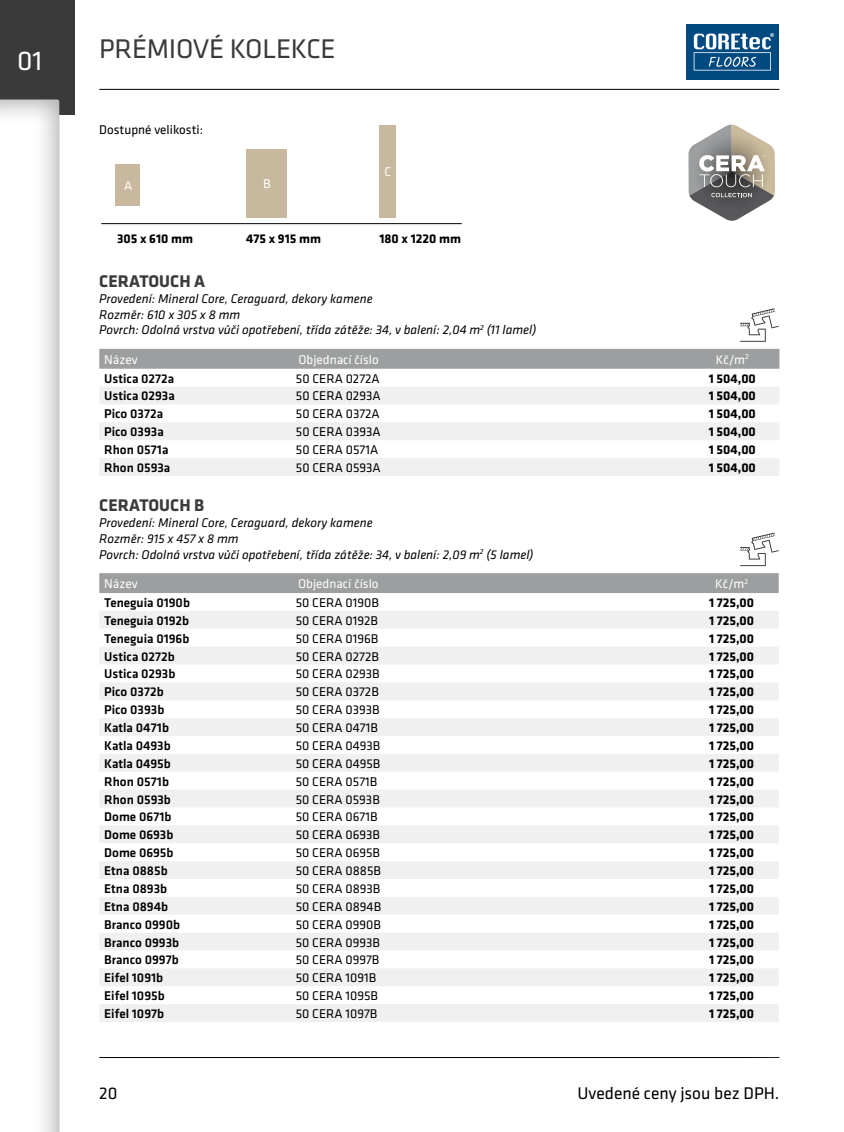
<style>
.page{position:relative;width:844px;height:1132px;background:#fff}
.page>*{position:absolute;margin:0;border:0;box-sizing:border-box;transform-origin:0 0}
.t1{font:28px "Klavika";letter-spacing:-.01em;color:#393a39}
.t2{font:28px "Klavika";color:#fff}
.t3{font:17.5px "Klavika";color:#000}
.t4{font:700 17.5px "Klavika";color:#393a39}
.t5{font:13.12px "Klavika";color:#000}
.t6{font:500 13.12px "Klavika";color:#000}
.t7{font:italic 13.12px/15.8px "Klavika";color:#000}
.t8{font:700 13.12px "Klavika";color:#000}
.t9{font:13.12px "Klavika";color:#fff}
</style>
<div class="page">
<hr style="left:99px;top:1056px;width:680px;height:1px;background:#000">
<div style="left:743px;top:0;width:100px;height:1131px;background:#fff"></div>
<hr style="left:99px;top:89px;width:680px;height:1px;background:#000">
<svg style="left:740px;top:308px;width:38px;height:34px"></svg>
<svg style="left:740px;top:532px;width:38px;height:34px"></svg>
<svg style="left:688px;top:124px;width:86px;height:97px"></svg>
<div style="left:115px;top:165px;width:25px;height:41px;background:#c8b89e"></div>
<div style="left:246px;top:149px;width:41px;height:68px;background:#c8b89e"></div>
<div style="left:379px;top:124px;width:17px;height:93px;background:#c8b89e"></div>
<hr style="left:101px;top:223px;width:360px;height:1px;background:#000">
<div style="left:0;top:0;width:74px;height:114px;background:#393a39"></div>
<div style="left:0;top:96px;width:63px;height:1035px;background:#000;opacity:.32"></div>
<div style="left:685px;top:24px;width:93px;height:55px;background:#004a81"></div>
<svg style="left:693px;top:33px;width:80px;height:38px"></svg>
<div style="left:99px;top:349px;width:680px;height:19px;background:#9c9e9f"></div>
<svg style="left:99px;top:387px;width:680px;height:89px;fill:#f0f0f1"></svg>
<div style="left:99px;top:573px;width:679px;height:20px;background:#9c9e9f"></div>
<svg style="left:99px;top:611px;width:679px;height:410px;fill:#f2f2f2"></svg>
<h1 class="t2" style="left:17px;top:45px;width:27px">01</h1>
<h1 class="t1" style="left:99px;top:33px;width:238px">PRÉMIOVÉ KOLEKCE</h1>
<p class="t5" style="left:99px;top:122px;width:105px">Dostupné velikosti:</p>
<p class="t9" style="left:124px;top:178px;width:10px">A</p>
<p class="t9" style="left:263px;top:176px;width:9px">B</p>
<p class="t9" style="left:384px;top:164px;width:8px">C</p>
<p class="t8" style="left:117px;top:231px;width:78px">305 x 610 mm</p>
<p class="t8" style="left:246px;top:231px;width:76px">475 x 915 mm</p>
<p class="t8" style="left:379px;top:231px;width:83px">180 x 1220 mm</p>
<h2 class="t4" style="left:99px;top:271px;width:107px">CERATOUCH A</h2>
<p class="t7" style="left:99px;top:291px;width:438px">Provedení: Mineral Core, Ceraguard, dekory kamene<br>Rozměr: 610 x 305 x 8 mm<br>Povrch: Odolná vrstva vůči opotřebení, třída zátěže: 34, v balení: 2,04 m<sup>2</sup> (11 lamel)</p>
<p class="t9" style="left:104px;top:352px;width:35px">Název</p>
<p class="t9" style="left:298px;top:352px;width:82px">Objednací číslo</p>
<p class="t9" style="left:715px;top:352px;width:35px">Kč/m<sup>2</sup></p>
<p class="t6" style="left:104px;top:371px;width:71px">Ustica 0272a</p>
<p class="t5" style="left:296px;top:371px;width:85px">50 CERA 0272A</p>
<p class="t8" style="left:708px;top:371px;width:49px">1 504,00</p>
<p class="t6" style="left:104px;top:389px;width:72px">Ustica 0293a</p>
<p class="t5" style="left:296px;top:389px;width:86px">50 CERA 0293A</p>
<p class="t8" style="left:708px;top:389px;width:49px">1 504,00</p>
<p class="t6" style="left:104px;top:406px;width:60px">Pico 0372a</p>
<p class="t5" style="left:296px;top:406px;width:85px">50 CERA 0372A</p>
<p class="t8" style="left:708px;top:406px;width:49px">1 504,00</p>
<p class="t6" style="left:104px;top:424px;width:61px">Pico 0393a</p>
<p class="t5" style="left:296px;top:424px;width:86px">50 CERA 0393A</p>
<p class="t8" style="left:708px;top:424px;width:49px">1 504,00</p>
<p class="t6" style="left:104px;top:442px;width:66px">Rhon 0571a</p>
<p class="t5" style="left:296px;top:442px;width:84px">50 CERA 0571A</p>
<p class="t8" style="left:708px;top:442px;width:49px">1 504,00</p>
<p class="t6" style="left:104px;top:460px;width:68px">Rhon 0593a</p>
<p class="t5" style="left:296px;top:460px;width:86px">50 CERA 0593A</p>
<p class="t8" style="left:708px;top:460px;width:49px">1 504,00</p>
<h2 class="t4" style="left:99px;top:496px;width:106px">CERATOUCH B</h2>
<p class="t7" style="left:99px;top:515px;width:435px">Provedení: Mineral Core, Ceraguard, dekory kamene<br>Rozměr: 915 x 457 x 8 mm<br>Povrch: Odolná vrstva vůči opotřebení, třída zátěže: 34, v balení: 2,09 m<sup>2</sup> (5 lamel)</p>
<p class="t9" style="left:104px;top:576px;width:35px">Název</p>
<p class="t9" style="left:298px;top:576px;width:82px">Objednací číslo</p>
<p class="t9" style="left:714px;top:576px;width:35px">Kč/m<sup>2</sup></p>
<p class="t6" style="left:104px;top:595px;width:87px">Teneguia 0190b</p>
<p class="t5" style="left:295px;top:595px;width:85px">50 CERA 0190B</p>
<p class="t8" style="left:708px;top:595px;width:47px">1 725,00</p>
<p class="t6" style="left:104px;top:613px;width:86px">Teneguia 0192b</p>
<p class="t5" style="left:295px;top:613px;width:84px">50 CERA 0192B</p>
<p class="t8" style="left:708px;top:613px;width:47px">1 725,00</p>
<p class="t6" style="left:104px;top:631px;width:87px">Teneguia 0196b</p>
<p class="t5" style="left:295px;top:631px;width:84px">50 CERA 0196B</p>
<p class="t8" style="left:708px;top:631px;width:47px">1 725,00</p>
<p class="t6" style="left:104px;top:648px;width:72px">Ustica 0272b</p>
<p class="t5" style="left:295px;top:648px;width:85px">50 CERA 0272B</p>
<p class="t8" style="left:708px;top:648px;width:47px">1 725,00</p>
<p class="t6" style="left:104px;top:666px;width:73px">Ustica 0293b</p>
<p class="t5" style="left:295px;top:666px;width:85px">50 CERA 0293B</p>
<p class="t8" style="left:708px;top:666px;width:47px">1 725,00</p>
<p class="t6" style="left:104px;top:684px;width:61px">Pico 0372b</p>
<p class="t5" style="left:295px;top:684px;width:85px">50 CERA 0372B</p>
<p class="t8" style="left:708px;top:684px;width:47px">1 725,00</p>
<p class="t6" style="left:104px;top:702px;width:61px">Pico 0393b</p>
<p class="t5" style="left:295px;top:702px;width:85px">50 CERA 0393B</p>
<p class="t8" style="left:708px;top:702px;width:47px">1 725,00</p>
<p class="t6" style="left:104px;top:720px;width:66px">Katla 0471b</p>
<p class="t5" style="left:295px;top:720px;width:84px">50 CERA 0471B</p>
<p class="t8" style="left:708px;top:720px;width:47px">1 725,00</p>
<p class="t6" style="left:104px;top:738px;width:68px">Katla 0493b</p>
<p class="t5" style="left:295px;top:738px;width:86px">50 CERA 0493B</p>
<p class="t8" style="left:708px;top:738px;width:47px">1 725,00</p>
<p class="t6" style="left:104px;top:756px;width:68px">Katla 0495b</p>
<p class="t5" style="left:295px;top:756px;width:86px">50 CERA 0495B</p>
<p class="t8" style="left:708px;top:756px;width:47px">1 725,00</p>
<p class="t6" style="left:104px;top:774px;width:66px">Rhon 0571b</p>
<p class="t5" style="left:295px;top:774px;width:83px">50 CERA 0571B</p>
<p class="t8" style="left:708px;top:774px;width:47px">1 725,00</p>
<p class="t6" style="left:104px;top:791px;width:68px">Rhon 0593b</p>
<p class="t5" style="left:295px;top:791px;width:86px">50 CERA 0593B</p>
<p class="t8" style="left:708px;top:791px;width:47px">1 725,00</p>
<p class="t6" style="left:104px;top:809px;width:69px">Dome 0671b</p>
<p class="t5" style="left:295px;top:809px;width:83px">50 CERA 0671B</p>
<p class="t8" style="left:708px;top:809px;width:47px">1 725,00</p>
<p class="t6" style="left:104px;top:827px;width:71px">Dome 0693b</p>
<p class="t5" style="left:295px;top:827px;width:86px">50 CERA 0693B</p>
<p class="t8" style="left:708px;top:827px;width:47px">1 725,00</p>
<p class="t6" style="left:104px;top:845px;width:71px">Dome 0695b</p>
<p class="t5" style="left:295px;top:845px;width:86px">50 CERA 0695B</p>
<p class="t8" style="left:708px;top:845px;width:47px">1 725,00</p>
<p class="t6" style="left:104px;top:863px;width:65px">Etna 0885b</p>
<p class="t5" style="left:295px;top:863px;width:87px">50 CERA 0885B</p>
<p class="t8" style="left:708px;top:863px;width:47px">1 725,00</p>
<p class="t6" style="left:104px;top:881px;width:64px">Etna 0893b</p>
<p class="t5" style="left:295px;top:881px;width:86px">50 CERA 0893B</p>
<p class="t8" style="left:708px;top:881px;width:47px">1 725,00</p>
<p class="t6" style="left:104px;top:899px;width:65px">Etna 0894b</p>
<p class="t5" style="left:295px;top:899px;width:87px">50 CERA 0894B</p>
<p class="t8" style="left:708px;top:899px;width:47px">1 725,00</p>
<p class="t6" style="left:104px;top:916px;width:77px">Branco 0990b</p>
<p class="t5" style="left:295px;top:916px;width:87px">50 CERA 0990B</p>
<p class="t8" style="left:708px;top:916px;width:47px">1 725,00</p>
<p class="t6" style="left:104px;top:934px;width:76px">Branco 0993b</p>
<p class="t5" style="left:295px;top:934px;width:86px">50 CERA 0993B</p>
<p class="t8" style="left:708px;top:934px;width:47px">1 725,00</p>
<p class="t6" style="left:104px;top:952px;width:76px">Branco 0997b</p>
<p class="t5" style="left:295px;top:952px;width:85px">50 CERA 0997B</p>
<p class="t8" style="left:708px;top:952px;width:47px">1 725,00</p>
<p class="t6" style="left:104px;top:970px;width:60px">Eifel 1091b</p>
<p class="t5" style="left:295px;top:970px;width:82px">50 CERA 1091B</p>
<p class="t8" style="left:708px;top:970px;width:47px">1 725,00</p>
<p class="t6" style="left:104px;top:988px;width:62px">Eifel 1095b</p>
<p class="t5" style="left:295px;top:988px;width:84px">50 CERA 1095B</p>
<p class="t8" style="left:708px;top:988px;width:47px">1 725,00</p>
<p class="t6" style="left:104px;top:1006px;width:61px">Eifel 1097b</p>
<p class="t5" style="left:295px;top:1006px;width:83px">50 CERA 1097B</p>
<p class="t8" style="left:708px;top:1006px;width:47px">1 725,00</p>
<h2 class="t3" style="left:99px;top:1083px;width:20px">20</h2>
<h2 class="t3" style="left:577px;top:1083px;width:203px">Uvedené ceny jsou bez DPH.</h2>
</div>
